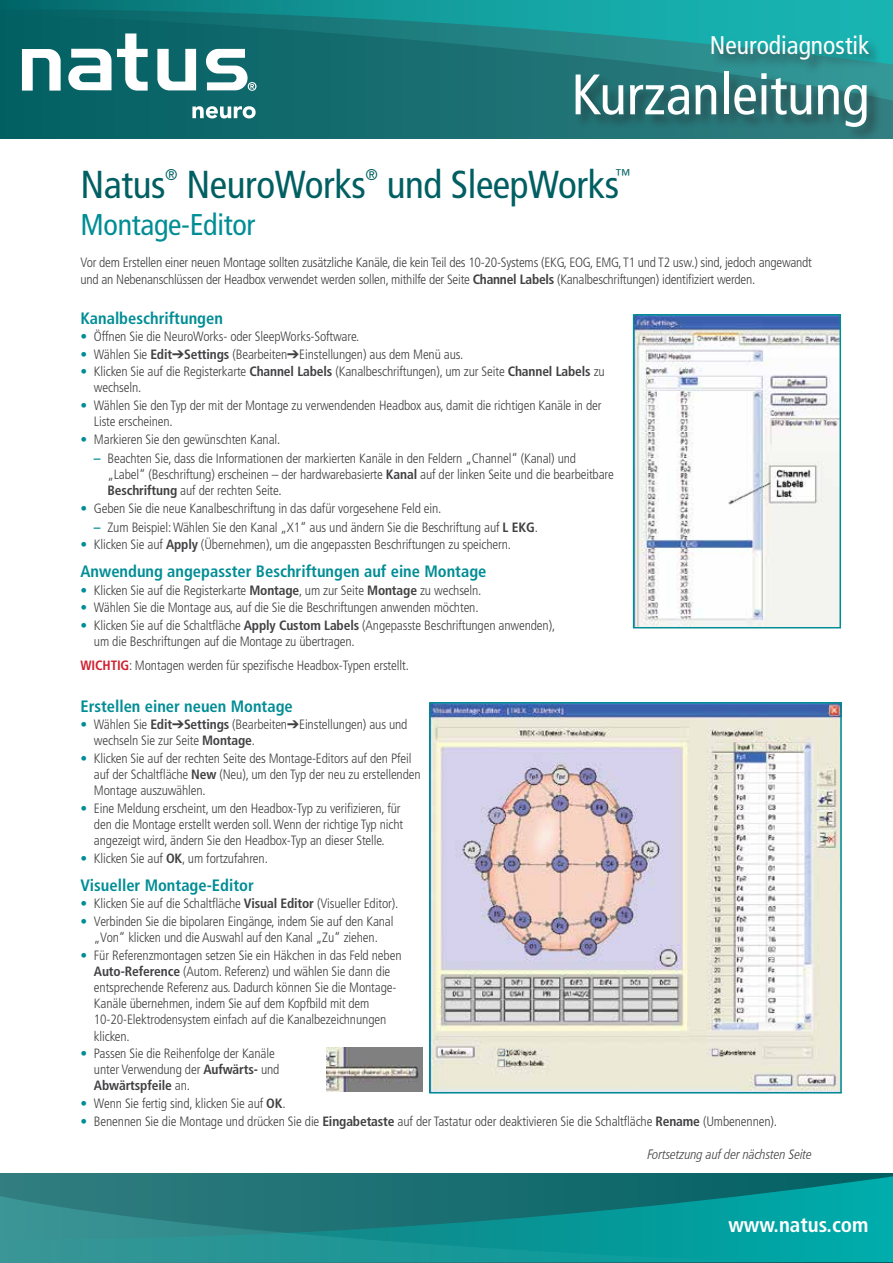
<style>
.page{position:relative;width:893px;height:1263px;background:#fff}
.page>*{position:absolute;margin:0;border:0;box-sizing:border-box;transform-origin:0 0}
.t1{font:condensed 57px "Frutiger LT Std";color:#fff}
.t2{font:condensed 39px "Frutiger LT Std";letter-spacing:-.01em;color:#005f62}
.t3{font:condensed 30px "Frutiger LT Std";letter-spacing:-.01em;color:#008d95}
.t4{font:condensed 25.5px "Frutiger LT Std";color:#fff}
.t5{font:700 condensed 21px "Frutiger LT Std";color:#fff}
.t6{font:700 condensed 16.5px "Frutiger LT Std";color:#008d95}
.t7{font:condensed 15.6px "Frutiger LT Std";color:#005f62}
.t8{font:300 condensed 13.5px/16.2px "Frutiger LT Std";letter-spacing:-.01em;color:#414042}
.t9{font:italic 300 condensed 13.5px "Frutiger LT Com";letter-spacing:-.01em;color:#414042}
.s1{font-weight:700}
.s2{font-weight:700;color:#008d95}
.s3{font-weight:700;color:#d0202e}
</style>
<div class="page">
<svg style="left:0;top:1173px;width:893px;height:17px"></svg>
<svg style="left:0;top:1190px;width:893px;height:73px"></svg>
<svg style="left:0;top:108px;width:893px;height:30px;fill:#126a6d"></svg>
<svg style="left:192px;top:108px;width:64px;height:10px"></svg>
<svg style="left:0;top:0;width:893px;height:108px"></svg>
<div style="left:574px;top:35px;width:309px;height:107px;background:#231f20;opacity:.5"></div>
<img style="left:636px;top:317px;width:202px;height:308px">
<div style="left:633px;top:314px;width:208px;height:314px;border:2px solid #008d95"></div>
<img style="left:432px;top:705px;width:407px;height:385px">
<div style="left:429px;top:702px;width:413px;height:391px;border:2px solid #008d95"></div>
<img style="left:327px;top:1048px;width:95px;height:43px">
<h3 class="t4" style="left:710px;top:31px;width:161px">Neurodiagnostik</h3>
<h1 class="t1" style="left:572px;top:61px;width:299px">Kurzanleitung</h1>
<h2 class="t2" style="left:80px;top:161px;width:87px">Natus</h2>
<p class="t7" style="left:165px;top:166px;width:14px">®</p>
<h2 class="t2" style="left:186px;top:161px;width:181px">NeuroWorks</h2>
<p class="t7" style="left:365px;top:166px;width:14px">®</p>
<h2 class="t2" style="left:387px;top:161px;width:234px">und SleepWorks</h2>
<p class="t7" style="left:615px;top:166px;width:17px">™</p>
<h3 class="t3" style="left:80px;top:207px;width:176px">Montage-Editor</h3>
<p class="t8" style="left:80px;top:255px;width:733px">Vor dem Erstellen einer neuen Montage sollten zusätzliche Kanäle, die kein Teil des 10-20-Systems (EKG, EOG, EMG, T1 und T2 usw.) sind, jedoch angewandt und an Nebenanschlüssen der Headbox verwendet werden sollen, mithilfe der Seite <span class="s1">Channel Labels</span> (Kanalbeschriftungen) identifiziert werden.</p>
<p class="t6" style="left:80px;top:308px;width:144px">Kanalbeschriftungen</p>
<p class="t8" style="left:80px;top:329px;width:280px"><span class="s2">•</span> Öffnen Sie die NeuroWorks- oder SleepWorks-Software.</p>
<p class="t8" style="left:80px;top:346px;width:384px"><span class="s2">•</span> Wählen Sie <span class="s1">Edit</span>➔<span class="s1">Settings</span> (Bearbeiten➔Einstellungen) aus dem Menü aus.</p>
<p class="t8" style="left:94px;top:364px;width:512px;text-indent:-14px"><span class="s2">•</span> Klicken Sie auf die Registerkarte <span class="s1">Channel Labels</span> (Kanalbeschriftungen), um zur Seite <span class="s1">Channel Labels</span> zu wechseln.</p>
<p class="t8" style="left:94px;top:397px;width:509px;text-indent:-14px"><span class="s2">•</span> Wählen Sie den Typ der mit der Montage zu verwendenden Headbox aus, damit die richtigen Kanäle in der<br>Liste erscheinen.</p>
<p class="t8" style="left:80px;top:431px;width:201px"><span class="s2">•</span> Markieren Sie den gewünschten Kanal.</p>
<p class="t8" style="left:107px;top:450px;width:508px;text-indent:-14px"><span class="s2">–</span> Beachten Sie, dass die Informationen der markierten Kanäle in den Feldern „Channel“ (Kanal) und „Label“ (Beschriftung) erscheinen – der hardwarebasierte <span class="s1">Kanal</span> auf der linken Seite und die bearbeitbare<br><span class="s1">Beschriftung</span> auf der rechten Seite.</p>
<p class="t8" style="left:80px;top:500px;width:363px"><span class="s2">•</span> Geben Sie die neue Kanalbeschriftung in das dafür vorgesehene Feld ein.</p>
<p class="t8" style="left:94px;top:519px;width:445px"><span class="s2">–</span> Zum Beispiel: Wählen Sie den Kanal „X1“ aus und ändern Sie die Beschriftung auf <span class="s1">L EKG</span>.</p>
<p class="t8" style="left:80px;top:536px;width:432px"><span class="s2">•</span> Klicken Sie auf <span class="s1">Apply</span> (Übernehmen), um die angepassten Beschriftungen zu speichern.</p>
<p class="t6" style="left:80px;top:561px;width:407px">Anwendung angepasster Beschriftungen auf eine Montage</p>
<p class="t8" style="left:80px;top:582px;width:403px"><span class="s2">•</span> Klicken Sie auf die Registerkarte <span class="s1">Montage</span>, um zur Seite <span class="s1">Montage</span> zu wechseln.</p>
<p class="t8" style="left:80px;top:599px;width:400px"><span class="s2">•</span> Wählen Sie die Montage aus, auf die Sie die Beschriftungen anwenden möchten.</p>
<p class="t8" style="left:94px;top:617px;width:463px;text-indent:-14px"><span class="s2">•</span> Klicken Sie auf die Schaltfläche <span class="s1">Apply Custom Labels</span> (Angepasste Beschriftungen anwenden), um die Beschriftungen auf die Montage zu übertragen.</p>
<p class="t8" style="left:80px;top:657px;width:330px"><span class="s3">WICHTIG</span>: Montagen werden für spezifische Headbox-Typen erstellt.</p>
<p class="t6" style="left:80px;top:696px;width:214px">Erstellen einer neuen Montage</p>
<p class="t8" style="left:94px;top:716px;width:315px;text-indent:-14px"><span class="s2">•</span> Wählen Sie <span class="s1">Edit</span>➔<span class="s1">Settings</span> (Bearbeiten➔Einstellungen) aus und wechseln Sie zur Seite <span class="s1">Montage</span>.</p>
<p class="t8" style="left:94px;top:750px;width:328px;text-indent:-14px"><span class="s2">•</span> Klicken Sie auf der rechten Seite des Montage-Editors auf den Pfeil auf der Schaltfläche <span class="s1">New</span> (Neu), um den Typ der neu zu erstellenden<br>Montage auszuwählen.</p>
<p class="t8" style="left:94px;top:800px;width:311px;text-indent:-14px"><span class="s2">•</span> Eine Meldung erscheint, um den Headbox-Typ zu verifizieren, für den die Montage erstellt werden soll. Wenn der richtige Typ nicht angezeigt wird, ändern Sie den Headbox-Typ an dieser Stelle.</p>
<p class="t8" style="left:80px;top:850px;width:189px"><span class="s2">•</span> Klicken Sie auf <span class="s1">OK</span>, um fortzufahren.</p>
<p class="t6" style="left:80px;top:875px;width:175px">Visueller Montage-Editor</p>
<p class="t8" style="left:80px;top:896px;width:319px"><span class="s2">•</span> Klicken Sie auf die Schaltfläche <span class="s1">Visual Editor</span> (Visueller Editor).</p>
<p class="t8" style="left:80px;top:913px;width:315px;text-align:center"><span class="s2">•</span> Verbinden Sie die bipolaren Eingänge, indem Sie auf den Kanal „Von“ klicken und die Auswahl auf den Kanal „Zu“ ziehen.</p>
<p class="t8" style="left:94px;top:947px;width:309px;text-indent:-14px"><span class="s2">•</span> Für Referenzmontagen setzen Sie ein Häkchen in das Feld neben <span class="s1">Auto-Reference</span> (Autom. Referenz) und wählen Sie dann die entsprechende Referenz aus. Dadurch können Sie die Montage-Kanäle übernehmen, indem Sie auf dem Kopfbild mit dem 10-20-Elektrodensystem einfach auf die Kanalbezeichnungen klicken.</p>
<p class="t8" style="left:94px;top:1045px;width:187px;text-indent:-14px"><span class="s2">•</span> Passen Sie die Reihenfolge der Kanäle unter Verwendung der <span class="s1">Aufwärts-</span> und<br><span class="s1">Abwärtspfeile</span> an.</p>
<p class="t8" style="left:80px;top:1095px;width:207px"><span class="s2">•</span> Wenn Sie fertig sind, klicken Sie auf <span class="s1">OK</span>.</p>
<p class="t8" style="left:80px;top:1113px;width:698px"><span class="s2">•</span> Benennen Sie die Montage und drücken Sie die <span class="s1">Eingabetaste</span> auf der Tastatur oder deaktivieren Sie die Schaltfläche <span class="s1">Rename</span> (Umbenennen).</p>
<p class="t9" style="left:647px;top:1147px;width:166px">Fortsetzung auf der nächsten Seite</p>
<h3 class="t5" style="left:728px;top:1212px;width:142px">www.natus.com</h3>
</div>
